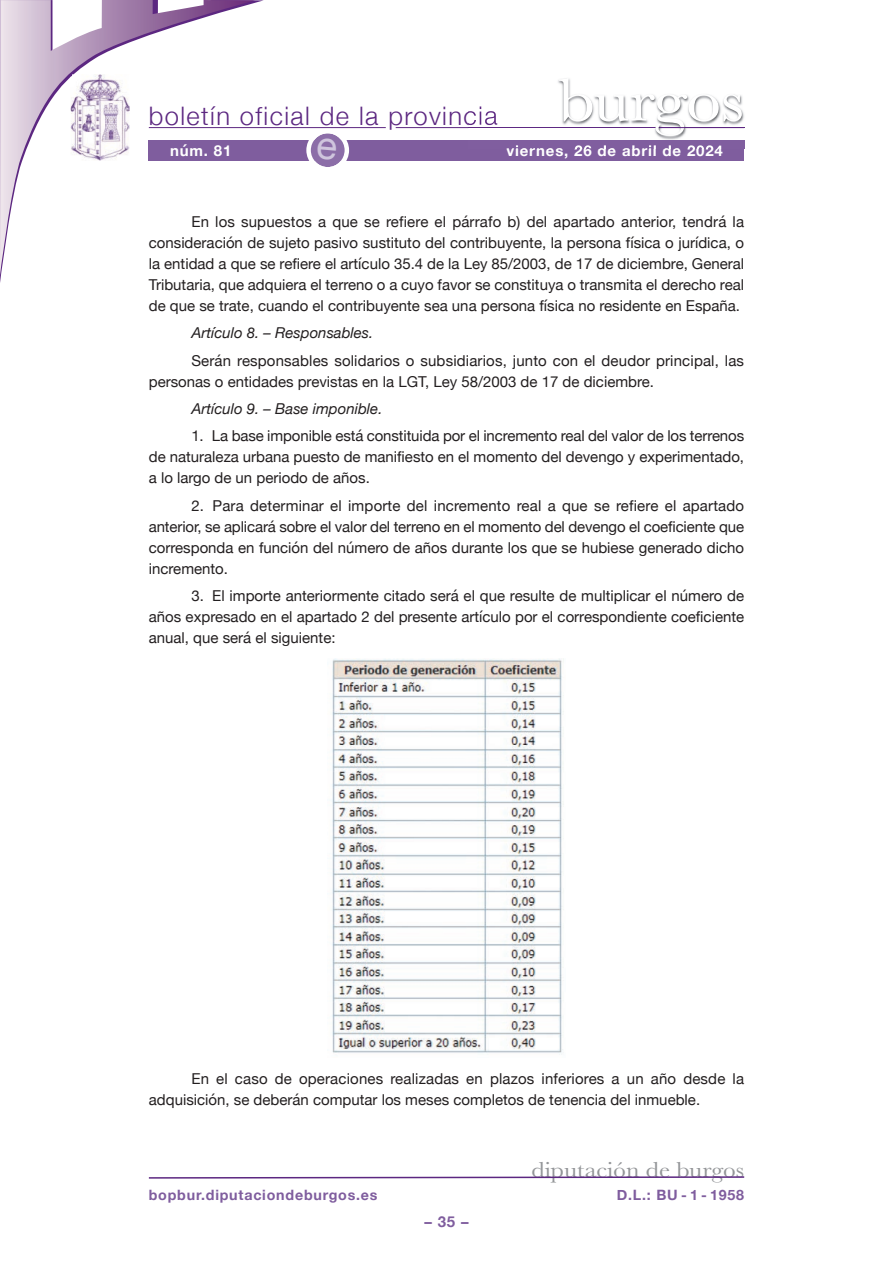
<style>
.page{position:relative;width:893px;height:1263px;background:#fff}
.page>*{position:absolute;margin:0;border:0;box-sizing:border-box;transform-origin:0 0}
.t1{font:63px "Baskerville";letter-spacing:-.01em;color:#fff;scale:1.12 1}
.t2{font:300 25.5px "Helvetica Neue";letter-spacing:.055em;color:#5c2781}
.t3{font:22.5px "Baskerville";color:#939598;scale:1.12 1}
.t4{font:15px/21px "Helvetica Neue";color:#231f20;text-align:justify}
.t5{font:italic 15px "Helvetica Neue";color:#231f20}
.t6{font:700 15px "Helvetica Neue";letter-spacing:.055em;color:#fff}
.t7{font:700 15px "Helvetica Neue";color:#7f5d9e}
.t8{font:700 14.25px "Helvetica Neue";letter-spacing:.055em;color:#7f5d9e}
</style>
<div class="page">
<hr style="left:396px;top:127px;width:348px;height:1px;background:#5c2781">
<hr style="left:149px;top:127px;width:237px;height:1px;background:#5c2781">
<svg style="left:0;top:0;width:255px;height:275px"></svg>
<div style="left:149px;top:140px;width:595px;height:20px;background:#7f5d9e"></div>
<svg style="left:148px;top:1176px;width:597px;height:3px"></svg>
<img style="left:468px;top:78px;width:277px;height:71px">
<img style="left:468px;top:127px;width:191px;height:1px">
<img style="left:468px;top:140px;width:276px;height:9px">
<img style="left:506px;top:145px;width:61px;height:4px">
<hr style="left:659px;top:127px;width:85px;height:1px;background:#5c2781">
<img style="left:71px;top:74px;width:59px;height:87px">
<img style="left:332px;top:658px;width:232px;height:395px">
<svg style="left:306px;top:133px;width:43px;height:34px"></svg>
<h2 class="t2" style="left:149px;top:100px;width:350px">boletín oficial de la provincia</h2>
<h1 class="t1" style="left:558px;top:64px;width:168px">burgos</h1>
<p class="t6" style="left:170px;top:141px;width:63px">núm. 81</p>
<p class="t6" style="left:506px;top:141px;width:218px">viernes, 26 de abril de 2024</p>
<p class="t4" style="left:149px;top:211px;width:597px;text-indent:43px">En los supuestos a que se refiere el párrafo b) del apartado anterior, tendrá la consideración de sujeto pasivo sustituto del contribuyente, la persona física o jurídica, o la entidad a que se refiere el artículo 35.4 de la Ley 85/2003, de 17 de diciembre, General Tributaria, que adquiera el terreno o a cuyo favor se constituya o transmita el derecho real de que se trate, cuando el contribuyente sea una persona física no residente en España.</p>
<p class="t5" style="left:191px;top:324px;width:183px">Artículo 8. – Responsables.</p>
<p class="t4" style="left:149px;top:349px;width:597px;text-indent:43px">Serán responsables solidarios o subsidiarios, junto con el deudor principal, las personas o entidades previstas en la LGT, Ley 58/2003 de 17 de diciembre.</p>
<p class="t5" style="left:191px;top:400px;width:193px">Artículo 9. – Base imponible.</p>
<p class="t4" style="left:149px;top:425px;width:597px;text-indent:43px">1. La base imponible está constituida por el incremento real del valor de los terrenos de naturaleza urbana puesto de manifiesto en el momento del devengo y experimentado, a lo largo de un periodo de años.</p>
<p class="t4" style="left:149px;top:495px;width:597px;text-indent:43px">2. Para determinar el importe del incremento real a que se refiere el apartado anterior, se aplicará sobre el valor del terreno en el momento del devengo el coeficiente que corresponda en función del número de años durante los que se hubiese generado dicho incremento.</p>
<p class="t4" style="left:149px;top:585px;width:597px;text-indent:43px">3. El importe anteriormente citado será el que resulte de multiplicar el número de años expresado en el apartado 2 del presente artículo por el correspondiente coeficiente anual, que será el siguiente:</p>
<p class="t4" style="left:149px;top:1068px;width:597px;text-indent:43px">En el caso de operaciones realizadas en plazos inferiores a un año desde la adquisición, se deberán computar los meses completos de tenencia del inmueble.</p>
<h3 class="t3" style="left:531px;top:1157px;width:191px">diputación de burgos</h3>
<p class="t8" style="left:149px;top:1186px;width:230px">bopbur.diputaciondeburgos.es</p>
<p class="t8" style="left:617px;top:1186px;width:129px">D.L.: BU - 1 - 1958</p>
<p class="t7" style="left:424px;top:1212px;width:46px">– 35 –</p>
</div>
